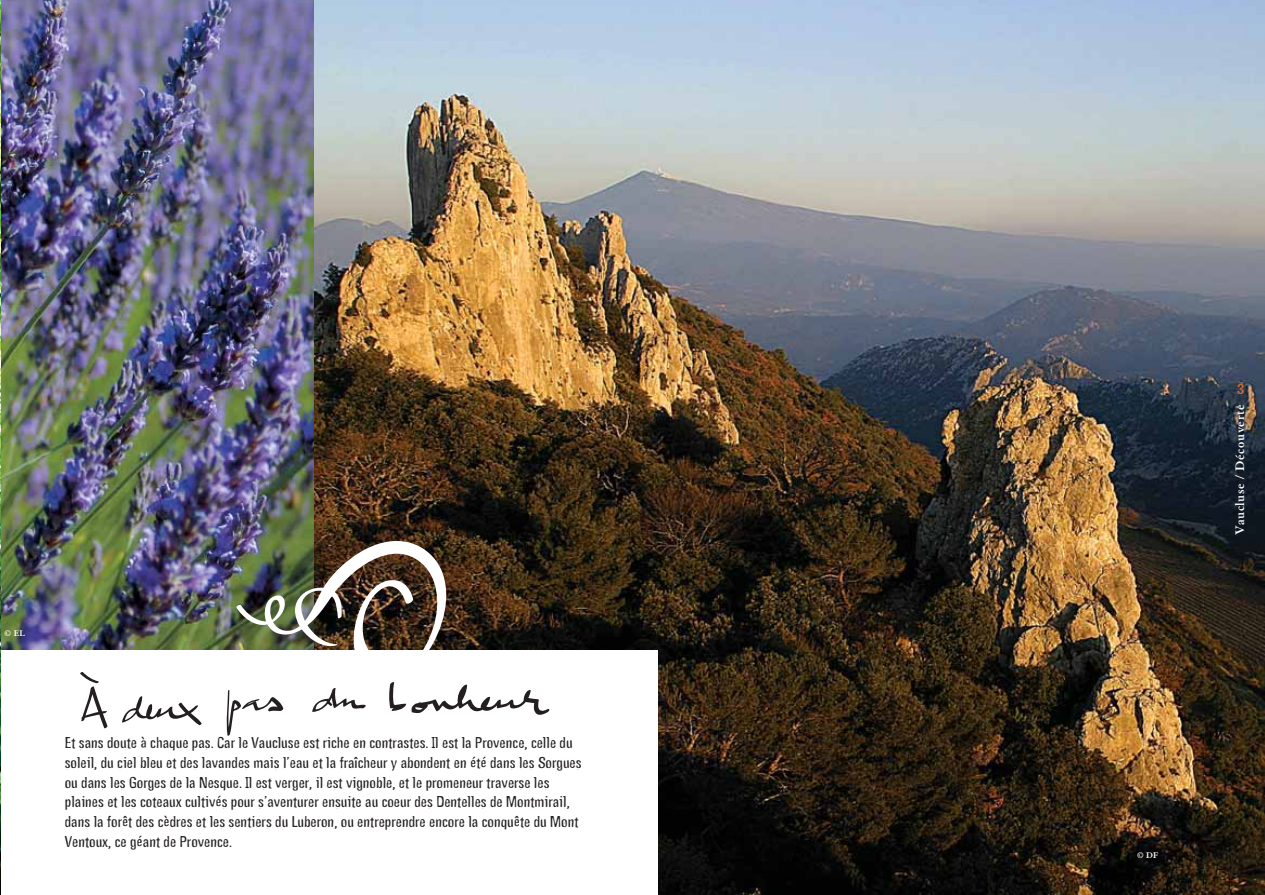
<style>
.page{position:relative;width:1265px;height:895px;background:#fff}
.page>*{position:absolute;margin:0;border:0;box-sizing:border-box;transform-origin:0 0}
.t1{font:16.5px/19.8px "Gagamond";color:#231f20}
.t2{font:700 15px "Gagamond";color:#c96b3b}
.t3{font:700 13.5px "Granjon";letter-spacing:.045em;color:#fff}
.t4{font:700 9px "Granjon";color:#fff}
</style>
<div class="page">
<img style="left:0;top:1px;width:1px;height:894px">
<img style="left:313px;top:1px;width:951px;height:894px">
<img style="left:1px;top:1px;width:312px;height:649px">
<div style="left:1px;top:650px;width:656px;height:245px;background:#fff"></div>
<img style="left:80px;top:538px;width:470px;height:198px">
<p class="t4" style="left:4px;top:630px;width:22px">© EL</p>
<p class="t1" style="left:65px;top:734px;width:518px">Et sans doute à chaque pas. Car le Vaucluse est riche en contrastes. Il est la Provence, celle du soleil, du ciel bleu et des lavandes mais l’eau et la fraîcheur y abondent en été dans les Sorgues ou dans les Gorges de la Nesque. Il est verger, il est vignoble, et le promeneur traverse les plaines et les coteaux cultivés pour s’aventurer ensuite au coeur des Dentelles de Montmirail, dans la forêt des cèdres et les sentiers du Luberon, ou entreprendre encore la conquête du Mont Ventoux, ce géant de Provence.</p>
<p class="t2" style="left:1237px;top:384px;width:9px">3</p>
<p class="t3" style="left:1234px;top:535px;width:132px;rotate:-90deg">Vaucluse / Découverte</p>
<p class="t4" style="left:1136px;top:851px;width:23px">© DF</p>
</div>
